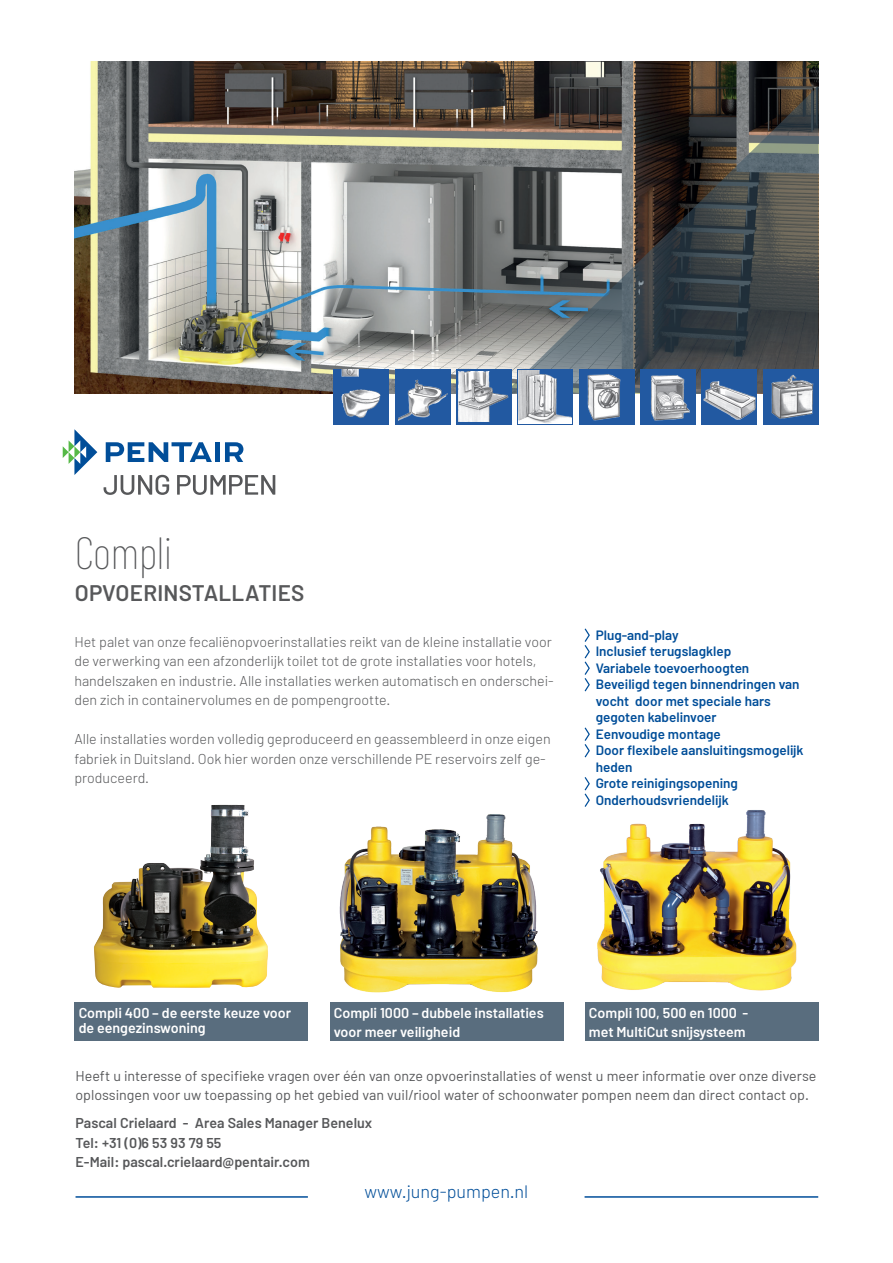
<style>
.page{position:relative;width:893px;height:1263px;background:#fff}
.page>*{position:absolute;margin:0;border:0;box-sizing:border-box;transform-origin:0 0}
.t1{font:100 45px "Barlow Condensed";letter-spacing:-.01em;color:#57585a}
.t2{font:600 22.5px "Barlow";letter-spacing:.01em;color:#57585a}
.t3{font:300 18px "Barlow";color:#014e99}
.t4{font:300 14.25px/19.5px "Barlow";color:#57585a}
.t5{font:14.25px/19.5px "Barlow";color:#57585a}
.t6{font:600 14.25px/19.5px "Barlow";color:#fff}
.t7{font:600 14.25px/19.5px "Barlow";color:#57585a}
.t8{font:600 13.5px/16.5px "Barlow";color:#014e99}
</style>
<div class="page">
<hr style="left:76px;top:1196px;width:232px;height:2px;background:#014e99">
<hr style="left:585px;top:1196px;width:233px;height:2px;background:#014e99">
<img style="left:94px;top:805px;width:174px;height:183px">
<img style="left:584px;top:805px;width:213px;height:186px">
<svg style="left:104px;top:475px;width:65px;height:20px"></svg>
<svg style="left:177px;top:475px;width:98px;height:20px"></svg>
<svg style="left:63px;top:429px;width:34px;height:46px"></svg>
<svg style="left:106px;top:442px;width:106px;height:20px"></svg>
<div style="left:215px;top:442px;width:5px;height:20px;background:#014e99"></div>
<svg style="left:225px;top:442px;width:18px;height:20px"></svg>
<img style="left:74px;top:62px;width:745px;height:331px">
<svg style="left:504px;top:86px;width:315px;height:307px;background:#575959"></svg>
<img style="left:339px;top:814px;width:199px;height:179px">
<div style="left:74px;top:1002px;width:234px;height:39px;background:#596d7e"></div>
<div style="left:330px;top:1002px;width:233px;height:39px;background:#596d7e"></div>
<div style="left:585px;top:1002px;width:234px;height:39px;background:#596d7e"></div>
<svg style="left:585px;top:628px;width:5px;height:63px"></svg>
<svg style="left:585px;top:727px;width:5px;height:30px"></svg>
<svg style="left:585px;top:777px;width:5px;height:30px"></svg>
<div style="left:701px;top:369px;width:56px;height:56px;background:#2259a1"></div>
<img style="left:703px;top:381px;width:52px;height:39px">
<svg style="left:517px;top:369px;width:56px;height:56px"></svg>
<img style="left:519px;top:370px;width:53px;height:54px">
<img style="left:640px;top:369px;width:56px;height:56px">
<div style="left:763px;top:369px;width:56px;height:56px;background:#2259a1"></div>
<img style="left:771px;top:374px;width:43px;height:45px">
<img style="left:579px;top:369px;width:56px;height:56px">
<svg style="left:456px;top:369px;width:56px;height:56px"></svg>
<img style="left:459px;top:372px;width:49px;height:50px">
<div style="left:395px;top:369px;width:56px;height:56px;background:#2259a1"></div>
<img style="left:398px;top:379px;width:49px;height:42px">
<div style="left:333px;top:369px;width:56px;height:56px;background:#2259a1"></div>
<img style="left:341px;top:369px;width:40px;height:49px">
<h1 class="t1" style="left:75px;top:525px;width:99px">Compli</h1>
<h2 class="t2" style="left:75px;top:578px;width:231px">OPVOERINSTALLATIES</h2>
<p class="t4" style="left:74px;top:631px;width:481px">Het palet van onze fecaliënopvoerinstallaties reikt van de kleine installatie voor de verwerking van een afzonderlijk toilet tot de grote installaties voor hotels, handelszaken en industrie. Alle installaties werken automatisch en onderschei&shy;den zich in containervolumes en de pompengrootte.</p>
<p class="t4" style="left:74px;top:729px;width:478px">Alle installaties worden volledig geproduceerd en geassembleerd in onze eigen fabriek in Duitsland. Ook hier worden onze verschillende PE reservoirs zelf ge&shy;produceerd.</p>
<p class="t8" style="left:596px;top:626px;width:209px">Plug-and-play<br>Inclusief terugslagklep<br>Variabele toevoerhoogten<br>Beveiligd tegen binnendringen van vocht door met speciale hars gegoten kabelinvoer<br>Eenvoudige montage<br>Door flexibele aansluitingsmogelijk heden<br>Grote reinigingsopening<br>Onderhoudsvriendelijk</p>
<p class="t6" style="left:79px;top:1004px;width:214px;line-height:15.6px">Compli 400 – de eerste keuze voor de eengezinswoning</p>
<p class="t6" style="left:334px;top:1002px;width:211px">Compli 1000 – dubbele installaties voor meer veiligheid</p>
<p class="t6" style="left:589px;top:1002px;width:161px">Compli 100, 500 en 1000 - met MultiCut snijsysteem</p>
<p class="t5" style="left:76px;top:1065px;width:742px">Heeft u interesse of specifieke vragen over één van onze opvoerinstallaties of wenst u meer informatie over onze diverse oplossingen voor uw toepassing op het gebied van vuil/riool water of schoonwater pompen neem dan direct contact op.</p>
<p class="t7" style="left:76px;top:1113px;width:298px">Pascal Crielaard - Area Sales Manager Benelux<br>Tel: +31 (0)6 53 93 79 55<br>E-Mail: pascal.crielaard@pentair.com</p>
<p class="t3" style="left:365px;top:1180px;width:165px">www.jung-pumpen.nl</p>
</div>
